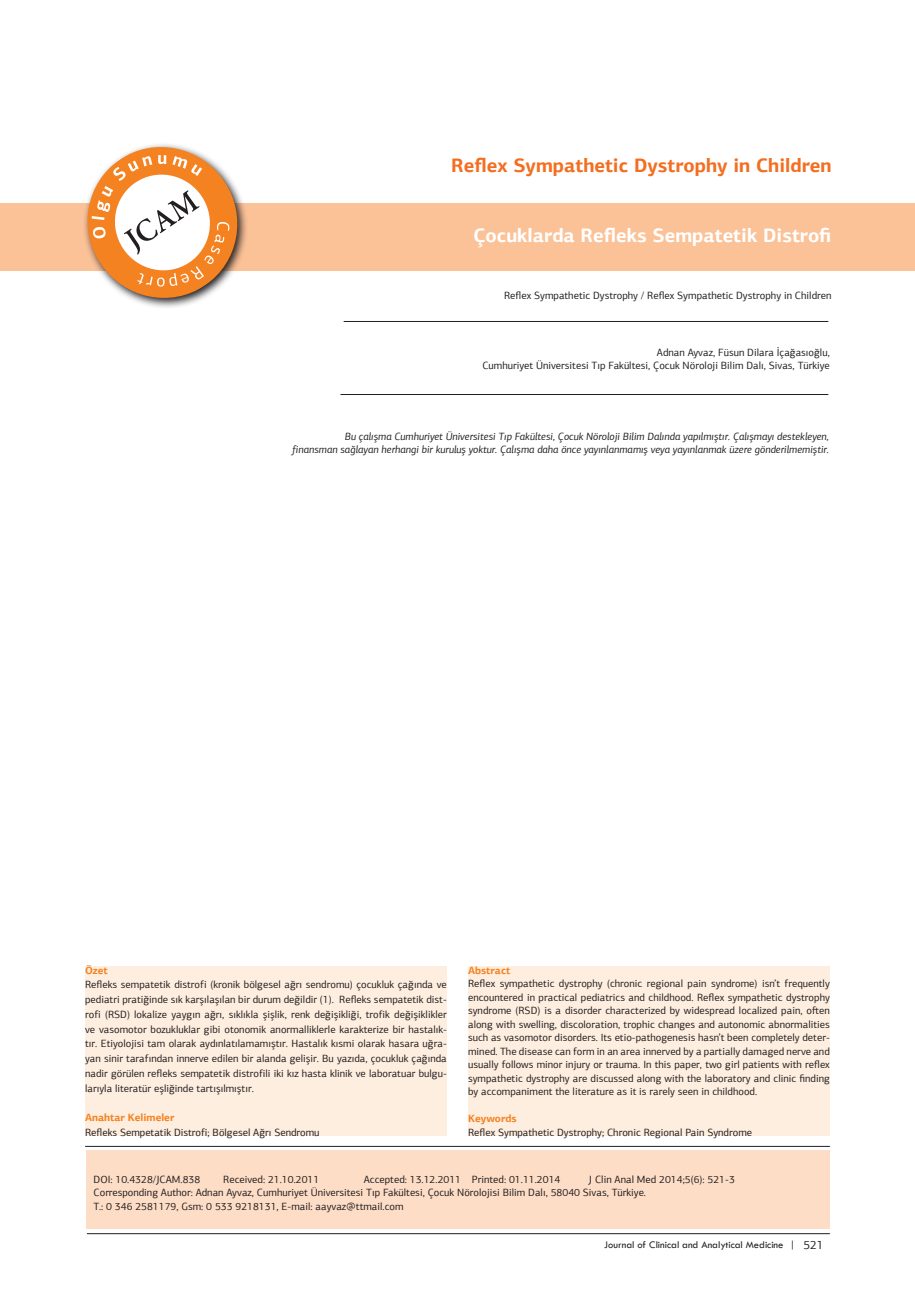
<style>
.page{position:relative;width:915px;height:1306px;background:#fff}
.page>*{position:absolute;margin:0;border:0;box-sizing:border-box;transform-origin:0 0}
.t1{font:700 19.5px "PF Agora Sans Pro";color:#f36e21}
.t2{font:700 19.5px "PF Agora Sans Pro";color:#fff}
.t3{font:10.5px/13.5px "PF Agora Sans Pro";color:#231f20}
.t4{font:italic 10.5px/13.5px "PF Agora Sans Pro";color:#231f20;text-align:right}
.t5{font:10.5px "Tw Cen";color:#231f20}
.s1{font-weight:700;color:#f58220}
.s2{font-family:"PF Agora Sans Pro";font-size:12px}
</style>
<div class="page">
<div style="left:87px;top:1150px;width:742px;height:79px;background:#fdddc6"></div>
<div style="left:0;top:203px;width:914px;height:67px;background:#fbc197"></div>
<hr style="left:85px;top:1146px;width:744px;height:1px;background:#231f20">
<hr style="left:343px;top:321px;width:485px;height:1px;background:#231f20">
<hr style="left:340px;top:394px;width:488px;height:1px;background:#231f20">
<svg style="left:77px;top:144px;width:170px;height:164px"></svg>
<div style="left:85px;top:965px;width:361px;height:170px;background:#feeee0"></div>
<div style="left:468px;top:965px;width:361px;height:170px;background:#feeee0"></div>
<hr style="left:87px;top:1233px;width:742px;height:1px;background:#231f20">
<p class="t1" style="left:451px;top:152px;width:381px">Reflex Sympathetic Dystrophy in Children</p>
<p class="t2" style="left:473px;top:223px;width:359px">Çocuklarda Refleks Sempatetik Distrofi</p>
<p class="t3" style="left:504px;top:289px;width:329px">Reflex Sympathetic Dystrophy / Reflex Sympathetic Dystrophy in Children</p>
<p class="t3" style="left:482px;top:345px;width:349px;text-align:right">Adnan Ayvaz, Füsun Dilara İçağasıoğlu,<br>Cumhuriyet Üniversitesi Tıp Fakültesi, Çocuk Nöroloji Bilim Dalı, Sivas, Türkiye</p>
<p class="t4" style="left:292px;top:429px;width:538px">Bu çalışma Cumhuriyet Üniversitesi Tıp Fakültesi, Çocuk Nöroloji Bilim Dalında yapılmıştır. Çalışmayı destekleyen,<br>finansman sağlayan herhangi bir kuruluş yoktur. Çalışma daha önce yayınlanmamış veya yayınlanmak üzere gönderilmemiştir.</p>
<p class="t3" style="left:85px;top:962px;width:363px;line-height:14.7px"><span class="s1">Özet<br></span>Refleks sempatetik distrofi (kronik bölgesel ağrı sendromu) çocukluk çağında ve pediatri pratiğinde sık karşılaşılan bir durum değildir (1). Refleks sempatetik dist&shy;rofi (RSD) lokalize yaygın ağrı, sıklıkla şişlik, renk değişikliği, trofik değişiklikler ve vasomotor bozukluklar gibi otonomik anormalliklerle karakterize bir hastalık&shy;tır. Etiyolojisi tam olarak aydınlatılamamıştır. Hastalık kısmi olarak hasara uğra&shy;yan sinir tarafından innerve edilen bir alanda gelişir. Bu yazıda, çocukluk çağında nadir görülen refleks sempatetik distrofili iki kız hasta klinik ve laboratuar bulgu&shy;larıyla literatür eşliğinde tartışılmıştır.</p>
<p class="t3" style="left:85px;top:1110px;width:236px;line-height:14.7px"><span class="s1">Anahtar Kelimeler<br></span>Refleks Sempetatik Distrofi; Bölgesel Ağrı Sendromu</p>
<p class="t3" style="left:468px;top:963px;width:363px"><span class="s1">Abstract<br></span>Reflex sympathetic dystrophy (chronic regional pain syndrome) isn’t frequently encountered in practical pediatrics and childhood. Reflex sympathetic dystrophy syndrome (RSD) is a disorder characterized by widespread localized pain, often along with swelling, discoloration, trophic changes and autonomic abnormalities such as vasomotor disorders. Its etio-pathogenesis hasn’t been completely deter&shy;mined. The disease can form in an area innerved by a partially damaged nerve and usually follows minor injury or trauma. In this paper, two girl patients with reflex sympathetic dystrophy are discussed along with the laboratory and clinic finding by accompaniment the literature as it is rarely seen in childhood.</p>
<p class="t3" style="left:468px;top:1111px;width:285px"><span class="s1">Keywords<br></span>Reflex Sympathetic Dystrophy; Chronic Regional Pain Syndrome</p>
<p class="t3" style="left:94px;top:1172px;width:642px;text-indent:495px">J Clin Anal Med 2014;5(6): 521-3<br>Corresponding Author: Adnan Ayvaz, Cumhuriyet Üniversitesi Tıp Fakültesi, Çocuk Nörolojisi Bilim Dalı, 58040 Sivas, Türkiye.<br>T.: 0 346 2581179, Gsm: 0 533 9218131, E-mail: aayvaz@ttmail.com</p>
<p class="t3" style="left:94px;top:1172px;width:108px">DOI: 10.4328/JCAM.838</p>
<p class="t3" style="left:223px;top:1172px;width:98px">Received: 21.10.2011</p>
<p class="t3" style="left:364px;top:1172px;width:198px">Accepted: 13.12.2011 Printed: 01.11.2014</p>
<p class="t5" style="left:604px;top:1238px;width:221px">Journal of Clinical and Analytical Medicine | <span class="s2">521</span></p>
</div>
